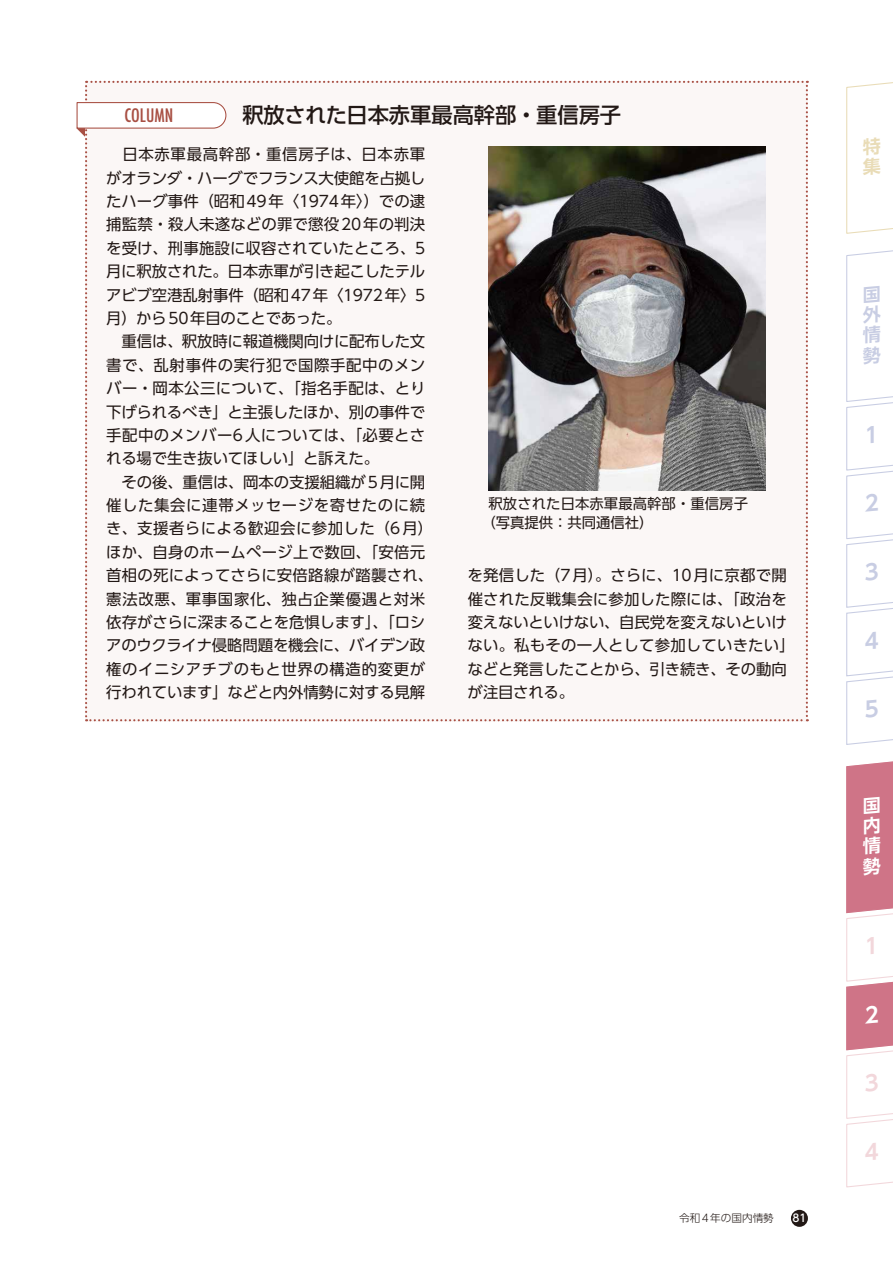
<style>
.page{position:relative;width:893px;height:1263px;background:#fff}
.page>*{position:absolute;margin:0;border:0;box-sizing:border-box;transform-origin:0 0}
.t1{font:500 21.3px "UD Shin Go Pr 6 N";color:#221815}
.t2{font:500 condensed 18px "Futura";color:#a84f43}
.t3{font:700 18px/20.2px "UD Shin Go Pr 6 N De";color:#c8cde3}
.t4{font:700 18px/20.2px "UD Shin Go Pr 6 N De";color:#fff}
.t5{font:15.45px/23.4px "UD Shin Go Pr 6 N";letter-spacing:.005em;color:#221815}
.t6{font:14.4px/19.2px "UD Shin Go Pr 6 N";letter-spacing:.005em;color:#221815}
.t7{font:300 10.65px "UD Shin Go Pr 6 N";color:#221815}
.t8{font:500 10.65px "UD Shin Go Pr 6 N";color:#fff}
</style>
<div class="page">
<div style="left:791px;top:1210px;width:17px;height:17px;background:#221815;border-radius:50%"></div>
<div style="left:76px;top:81px;width:732px;height:640px;background:#fbf7f6"></div>
<img style="left:489px;top:147px;width:277px;height:344px">
<svg style="left:846px;top:250px;width:47px;height:495px"></svg>
<svg style="left:846px;top:82px;width:47px;height:152px"></svg>
<svg style="left:846px;top:761px;width:47px;height:427px"></svg>
<p class="t2" style="left:125px;top:104px;width:50px">COLUMN</p>
<h1 class="t1" style="left:242px;top:98px;width:380px">釈放された日本赤軍最高幹部・重信房子</h1>
<p class="t5" style="left:106px;top:142px;width:329px">　日本赤軍最高幹部・重信房子は、日本赤軍がオランダ・ハーグでフランス大使館を占拠したハーグ事件（昭和49年〈1974年〉）での逮捕監禁・殺人未遂などの罪で懲役20年の判決を受け、刑事施設に収容されていたところ、5月に釈放された。日本赤軍が引き起こしたテルアビブ空港乱射事件（昭和47年〈1972年〉5月）から50年目のことであった。<br>　重信は、釈放時に報道機関向けに配布した文書で、乱射事件の実行犯で国際手配中のメンバー・岡本公三について、「指名手配は、とり下げられるべき」と主張したほか、別の事件で手配中のメンバー6人については、「必要とされる場で生き抜いてほしい」と訴えた。<br>　その後、重信は、岡本の支援組織が5月に開催した集会に連帯メッセージを寄せたのに続き、支援者らによる歓迎会に参加した（6月）ほか、自身のホームページ上で数回、「安倍元首相の死によってさらに安倍路線が踏襲され、憲法改悪、軍事国家化、独占企業優遇と対米依存がさらに深まることを危惧します」、「ロシアのウクライナ侵略問題を機会に、バイデン政権のイニシアチブのもと世界の構造的変更が行われています」などと内外情勢に対する見解</p>
<p class="t6" style="left:481px;top:493px;width:268px;text-indent:7px">釈放された日本赤軍最高幹部・重信房子（写真提供：共同通信社）</p>
<p class="t5" style="left:468px;top:563px;width:329px">を発信した（7月）。さらに、10月に京都で開催された反戦集会に参加した際には、「政治を変えないといけない、自民党を変えないといけない。私もその一人として参加していきたい」などと発言したことから、引き続き、その動向が注目される。</p>
<p class="t3" style="left:856px;top:285px;width:16px;rotate:-5deg">国外情勢</p>
<p class="t4" style="left:856px;top:796px;width:16px;rotate:-5deg">国内情勢</p>
<p class="t7" style="left:679px;top:1210px;width:96px">令和4年の国内情勢</p>
<p class="t8" style="left:792px;top:1210px;width:16px">81</p>
</div>
